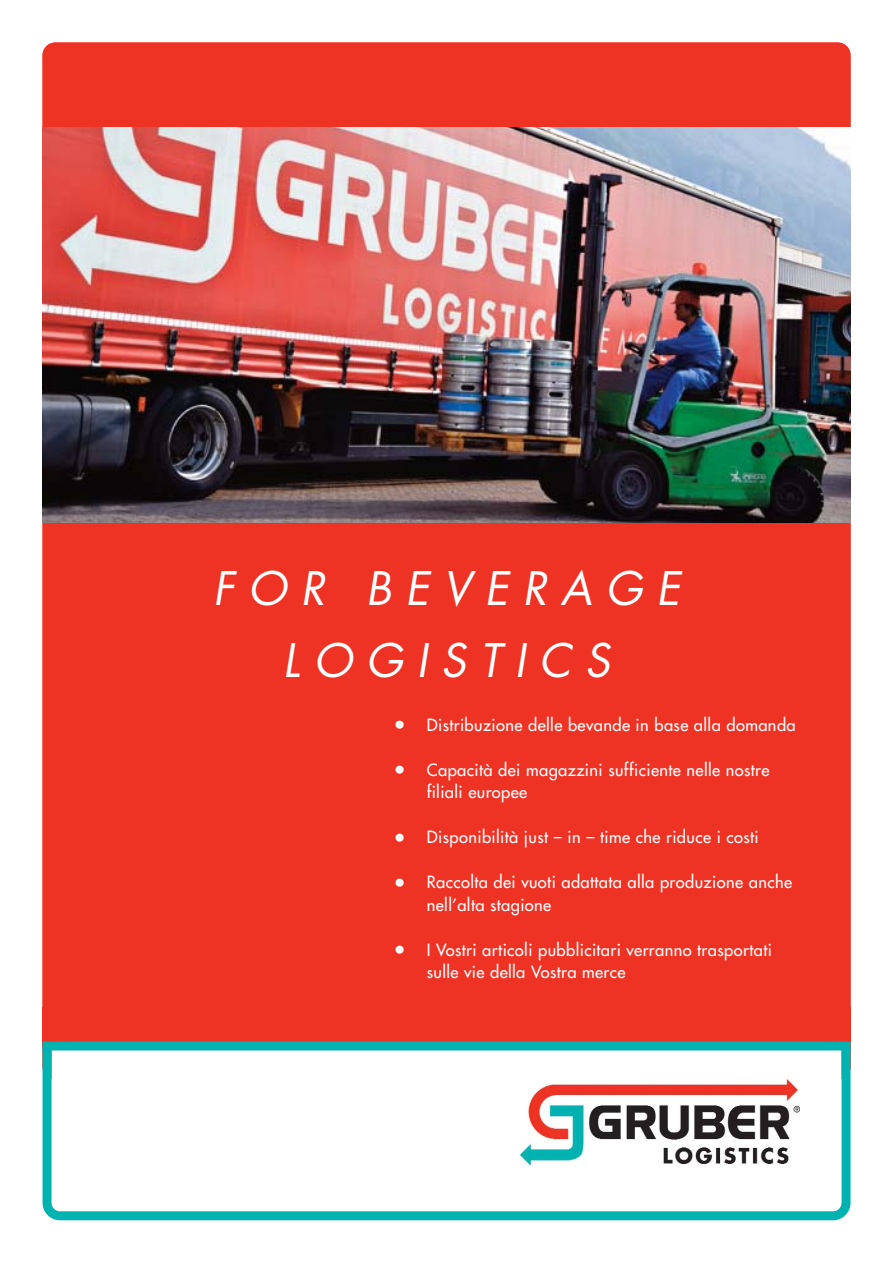
<style>
.page{position:relative;width:893px;height:1263px;background:#fff}
.page>*{position:absolute;margin:0;border:0;box-sizing:border-box;transform-origin:0 0}
.t1{font:italic 45px/72px "Futura";color:#fff;text-align:center}
.t2{font:700 34.5px/45px "Futura";color:#fff}
.t3{font:16.5px/22.5px "Futura";letter-spacing:.025em;color:#fff}
</style>
<div class="page">
<div style="left:43px;top:43px;width:807px;height:1036px;background:#ee3224;border-radius:13px"></div>
<svg style="left:43px;top:1050px;width:807px;height:170px"></svg>
<div style="left:43px;top:1007px;width:807px;height:34px;background:#ee3224"></div>
<div style="left:43px;top:1041px;width:807px;height:9px;background:#00b2b0"></div>
<div style="left:509px;top:1076px;width:292px;height:97px;background:#fff"></div>
<img style="left:520px;top:1079px;width:279px;height:85px">
<img style="left:43px;top:128px;width:807px;height:395px">
<h1 class="t1" style="left:213px;top:556px;width:477px">FOR BEVERAGE<br>LOGISTICS</h1>
<p class="t3" style="left:427px;top:714px;width:370px">Distribuzione delle bevande in base alla domanda</p>
<p class="t3" style="left:427px;top:759px;width:344px">Capacità dei magazzini sufficiente nelle nostre filiali europee</p>
<p class="t3" style="left:427px;top:827px;width:333px">Disponibilità just – in – time che riduce i costi</p>
<p class="t3" style="left:427px;top:872px;width:367px">Raccolta dei vuoti adattata alla produzione anche nell’alta stagione</p>
<p class="t3" style="left:427px;top:939px;width:347px">I Vostri articoli pubblicitari verranno trasportati sulle vie della Vostra merce</p>
<h2 class="t2" style="left:394px;top:696px;width:13px">. .</h2>
<h2 class="t2" style="left:394px;top:809px;width:13px">. .</h2>
<h2 class="t2" style="left:394px;top:921px;width:13px">.</h2>
</div>
